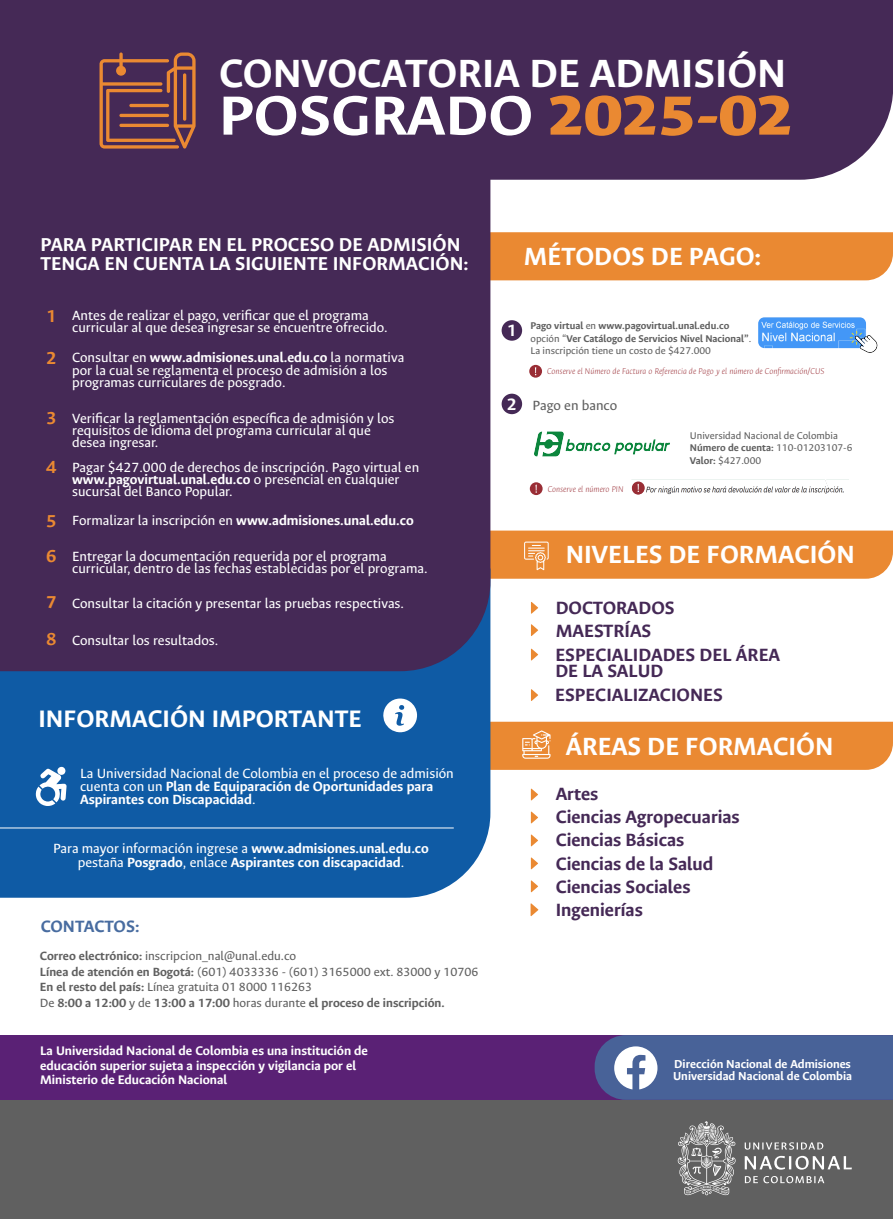
<style>
.page{position:relative;width:893px;height:1219px;background:#fff}
.page>*{position:absolute;margin:0;border:0;box-sizing:border-box;transform-origin:0 0}
.t1{font:700 62.1px "Ancizar Sans";color:#fff;scale:1.07 1}
.t2{font:700 44.3px "Ancizar Sans";color:#fff}
.t3{font:700 28px "Ancizar Sans";color:#fff}
.t4{font:700 26.9px "Ancizar Sans";color:#fff}
.t5{font:700 21px/18.6px "Ancizar Sans";color:#fff}
.t6{font:700 20px/23px "Ancizar Sans";color:#452956}
.t7{font:700 18.5px "Ancizar Sans";color:#fff}
.t8{font:700 18.4px "Ancizar Sans";letter-spacing:-.005em;color:#486ca0}
.t9{font:15px/12.2px "Ancizar Sans";color:#fff}
.t10{font:700 15px/14px "Ancizar Sans";color:#fff;text-align:center}
.t11{font:15px "Ancizar Sans";color:#606060}
.t12{font:700 14px/14.8px "Ancizar Sans";color:#fff}
.t13{font:13.4px "Ancizar Sans";color:#606060}
.t14{font:700 13.4px "Ancizar Sans";color:#606060}
.t15{font:700 13px/12.1px "Ancizar Sans";color:#fff}
.t16{font:700 11px/12.2px "Ancizar Sans";color:#606060}
.t17{font:11px/12.2px "Ancizar Sans";color:#606060}
.t18{font:italic 100 9.4px "Ancizar Sans";color:#992d35}
.s1{font-weight:900;color:#ea8932}
.s2{font-weight:700;font-size:19.4px;color:#ea8932}
.s3{font-weight:700}
.s4{font-size:19.4px;color:#ea8932}
.s5{font-weight:400}
</style>
<div class="page">
<div style="left:0;top:1094px;width:893px;height:125px;background:#606060"></div>
<div style="left:490px;top:232px;width:403px;height:48px;background:#ea8932"></div>
<div style="left:0;top:671px;width:490px;height:227px;background:#0f5ba5"></div>
<div style="left:0;top:180px;width:490px;height:491px;background:#452956"></div>
<div style="left:0;top:1035px;width:893px;height:65px;background:#5a2175"></div>
<div style="left:0;top:0;width:893px;height:180px;background:#452956"></div>
<svg style="left:402px;top:531px;width:491px;height:48px;background:#cc793c"></svg>
<svg style="left:531px;top:602px;width:7px;height:12px"></svg>
<svg style="left:531px;top:624px;width:7px;height:12px"></svg>
<svg style="left:531px;top:649px;width:7px;height:12px"></svg>
<svg style="left:531px;top:788px;width:7px;height:13px"></svg>
<svg style="left:531px;top:811px;width:7px;height:12px"></svg>
<svg style="left:531px;top:834px;width:7px;height:12px"></svg>
<svg style="left:531px;top:857px;width:7px;height:12px"></svg>
<svg style="left:531px;top:880px;width:7px;height:12px"></svg>
<svg style="left:531px;top:903px;width:7px;height:13px"></svg>
<svg style="left:383px;top:689px;width:510px;height:81px"></svg>
<svg style="left:36px;top:769px;width:31px;height:37px"></svg>
<div style="left:57px;top:767px;width:8px;height:8px;background:#fff;border-radius:50%"></div>
<svg style="left:595px;top:1035px;width:298px;height:65px;background:#53699d"></svg>
<div style="left:502px;top:320px;width:20px;height:21px;background:#452956;border-radius:50%"></div>
<div style="left:502px;top:394px;width:20px;height:20px;background:#452956;border-radius:50%"></div>
<img style="left:758px;top:317px;width:108px;height:31px">
<svg style="left:850px;top:331px;width:27px;height:22px"></svg>
<svg style="left:529px;top:365px;width:13px;height:13px"></svg>
<img style="left:631px;top:479px;width:217px;height:16px">
<div style="left:632px;top:481px;width:13px;height:13px;background:#992d35;border-radius:50%"></div>
<svg style="left:637px;top:484px;width:2px;height:8px"></svg>
<svg style="left:824px;top:479px;width:9px;height:16px"></svg>
<div style="left:530px;top:482px;width:13px;height:13px;background:#992d35;border-radius:50%"></div>
<svg style="left:535px;top:485px;width:2px;height:8px"></svg>
<img style="left:534px;top:432px;width:136px;height:24px">
<hr style="left:0;top:827px;width:454px;height:1px;background:#fff">
<svg style="left:100px;top:52px;width:96px;height:97px;background:#7a474a"></svg>
<hr style="left:183px;top:73px;width:3px;height:48px;background:#ea8932;border-radius:2px">
<svg style="left:745px;top:1142px;width:78px;height:8px"></svg>
<svg style="left:745px;top:1156px;width:107px;height:14px"></svg>
<svg style="left:745px;top:1176px;width:79px;height:7px"></svg>
<svg style="left:678px;top:1121px;width:58px;height:74px"></svg>
<h2 class="t2" style="left:219px;top:49px;width:569px">CONVOCATORIA DE ADMISIÓN</h2>
<h1 class="t1" style="left:219px;top:81px;width:539px">POSGRADO <span class="s1">2025-02</span></h1>
<h3 class="t5" style="left:40px;top:236px;width:430px">PARA PARTICIPAR EN EL PROCESO DE ADMISIÓN<br>TENGA EN CUENTA LA SIGUIENTE INFORMACIÓN:</h3>
<p class="t9" style="left:72px;top:310px;width:317px;text-indent:-26px"><span class="s2">1</span> Antes de realizar el pago, verificar que el programa curricular al que desea ingresar se encuentre ofrecido.</p>
<p class="t9" style="left:72px;top:352px;width:334px;text-indent:-26px"><span class="s2">2</span> Consultar en <span class="s3">www.admisiones.unal.edu.co</span> la normativa por la cual se reglamenta el proceso de admisión a los programas curriculares de posgrado.</p>
<p class="t9" style="left:72px;top:412px;width:324px;text-indent:-26px"><span class="s2">3</span> Verificar la reglamentación específica de admisión y los requisitos de idioma del programa curricular al que desea ingresar.</p>
<p class="t9" style="left:72px;top:461px;width:349px;text-indent:-26px"><span class="s2">4</span> Pagar $427.000 de derechos de inscripción. Pago virtual en <span class="s3">www.pagovirtual.unal.edu.co</span> o presencial en cualquier sucursal del Banco Popular.</p>
<p class="t10" style="left:46px;top:513px;width:369px"><span class="s4">5</span> <span class="s5">Formalizar la inscripción en</span> www.admisiones.unal.edu.co</p>
<p class="t9" style="left:72px;top:550px;width:357px;text-indent:-26px"><span class="s2">6</span> Entregar la documentación requerida por el programa curricular, dentro de las fechas establecidas por el programa.</p>
<p class="t9" style="left:46px;top:598px;width:360px"><span class="s2">7</span> Consultar la citación y presentar las pruebas respectivas.</p>
<p class="t9" style="left:46px;top:634px;width:174px"><span class="s2">8</span> Consultar los resultados.</p>
<h3 class="t4" style="left:38px;top:703px;width:325px">INFORMACIÓN IMPORTANTE</h3>
<p class="t9" style="left:80px;top:767px;width:375px;line-height:13.1px">La Universidad Nacional de Colombia en el proceso de admisión cuenta con un <span class="s3">Plan de Equiparación de Oportunidades para<br>Aspirantes con Discapacidad</span>.</p>
<p class="t10" style="left:53px;top:841px;width:377px"><span class="s5">Para mayor información ingrese a</span> www.admisiones.unal.edu.co <span class="s5">pestaña</span> Posgrado<span class="s5">, enlace</span> Aspirantes con discapacidad<span class="s5">.</span></p>
<p class="t8" style="left:41px;top:916px;width:100px">CONTACTOS:</p>
<p class="t13" style="left:40px;top:949px;width:258px"><span class="s3">Correo electrónico:</span> inscripcion_nal@unal.edu.co</p>
<p class="t14" style="left:40px;top:995px;width:406px"><span class="s5">De</span> 8:00 a 12:00 <span class="s5">y de</span> 13:00 a 17:00 <span class="s5">horas durante</span> el proceso de inscripción.</p>
<p class="t13" style="left:40px;top:964px;width:440px"><span class="s3">Línea de atención en Bogotá:</span> (601) 4033336 - (601) 3165000 ext. 83000 y 10706</p>
<p class="t13" style="left:40px;top:980px;width:274px"><span class="s3">En el resto del país:</span> Línea gratuita 01 8000 116263</p>
<p class="t12" style="left:40px;top:1043px;width:329px">La Universidad Nacional de Colombia es una institución de educación superior sujeta a inspección y vigilancia por el<br>Ministerio de Educación Nacional</p>
<h3 class="t3" style="left:524px;top:241px;width:239px">MÉTODOS DE PAGO:</h3>
<p class="t7" style="left:507px;top:320px;width:11px">1</p>
<p class="t7" style="left:507px;top:394px;width:11px">2</p>
<p class="t16" style="left:530px;top:320px;width:222px">Pago virtual <span class="s5">en</span> www.pagovirtual.unal.edu.co <span class="s5">opción “</span>Ver Catálogo de Servicios Nivel Nacional”<span class="s5">.<br>La inscripción tiene un costo de $427.000</span></p>
<p class="t18" style="left:547px;top:366px;width:279px">Conserve el Número de Factura o Referencia de Pago y el número de Confirmación/CUS</p>
<p class="t11" style="left:533px;top:397px;width:86px">Pago en banco</p>
<p class="t18" style="left:548px;top:484px;width:77px">Conserve el número PIN</p>
<p class="t17" style="left:690px;top:430px;width:164px">Universidad Nacional de Colombia<br><span class="s3">Número de cuenta:</span> 110-01203107-6<br><span class="s3">Valor:</span> $427.000</p>
<h3 class="t3" style="left:566px;top:539px;width:290px">NIVELES DE FORMACIÓN</h3>
<h3 class="t6" style="left:556px;top:596px;width:120px">DOCTORADOS<br>MAESTRÍAS</h3>
<h3 class="t6" style="left:555px;top:647px;width:226px;line-height:16px">ESPECIALIDADES DEL ÁREA<br>DE LA SALUD</h3>
<h3 class="t6" style="left:555px;top:684px;width:169px">ESPECIALIZACIONES</h3>
<h3 class="t3" style="left:566px;top:730px;width:269px">ÁREAS DE FORMACIÓN</h3>
<h3 class="t6" style="left:556px;top:783px;width:186px">Artes<br>Ciencias Agropecuarias<br>Ciencias Básicas<br>Ciencias de la Salud<br>Ciencias Sociales<br>Ingenierías</h3>
<p class="t15" style="left:673px;top:1058px;width:181px">Dirección Nacional de Admisiones<br>Universidad Nacional de Colombia</p>
</div>
